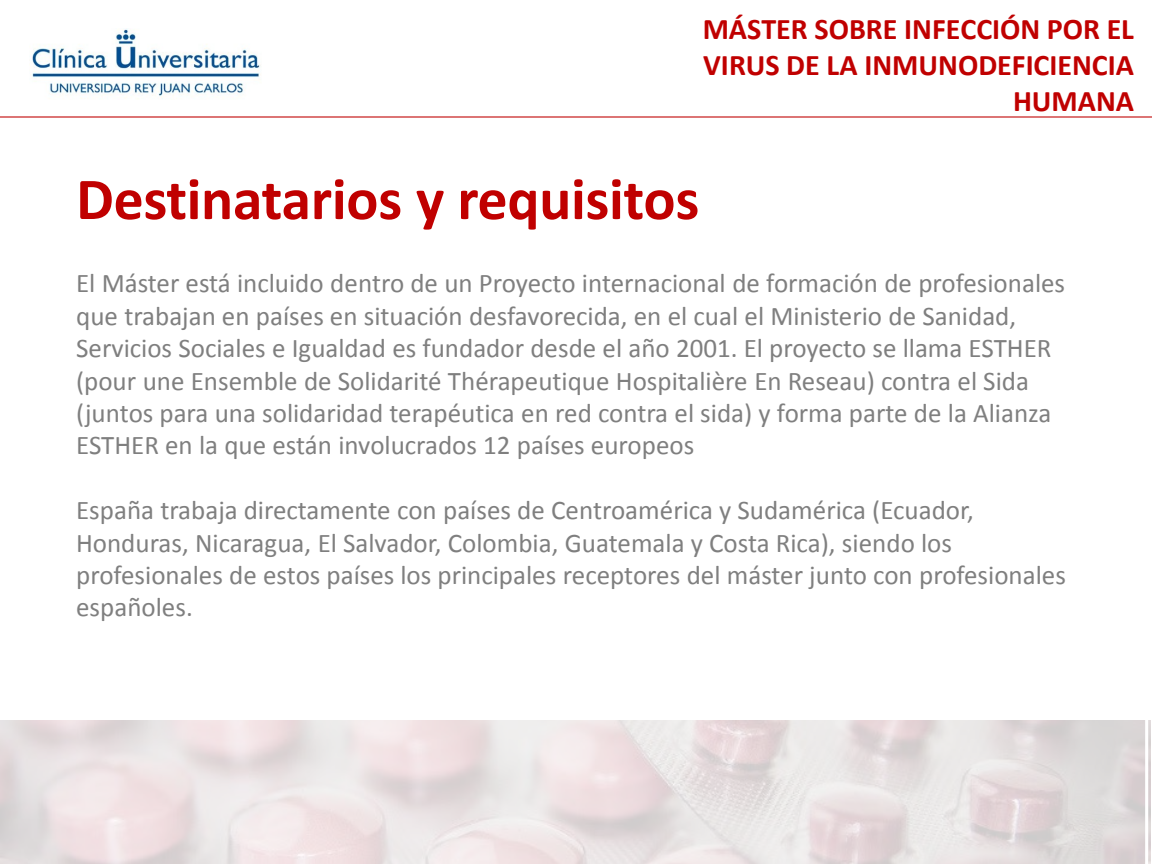
<style>
.page{position:relative;width:1152px;height:864px;background:#fff}
.page>*{position:absolute;margin:0;border:0;box-sizing:border-box;transform-origin:0 0}
.t1{font:700 60px "Calibri";letter-spacing:-.005em;color:#c00000}
.t2{font:700 30px/36px "Calibri";color:#c00000;text-align:right}
.t3{font:27px/32.4px "Calibri";color:#7f7f7f}
</style>
<div class="page">
<img style="left:32px;top:28px;width:229px;height:71px">
<hr style="left:0;top:116px;width:1152px;height:2px;background:#c00000">
<div style="left:0;top:720px;width:1152px;height:144px;background:#fff;opacity:.8"></div>
<h1 class="t2" style="left:703px;top:11px;width:433px">MÁSTER SOBRE INFECCIÓN POR EL<br>VIRUS DE LA INMUNODEFICIENCIA<br>HUMANA</h1>
<p class="t1" style="left:76px;top:161px;width:625px">Destinatarios y requisitos</p>
<p class="t3" style="left:76px;top:267px;width:991px">El Máster está incluido dentro de un Proyecto internacional de formación de profesionales que trabajan en países en situación desfavorecida, en el cual el Ministerio de Sanidad, Servicios Sociales e Igualdad es fundador desde el año 2001. El proyecto se llama ESTHER (pour une Ensemble de Solidarité Thérapeutique Hospitalière En Reseau) contra el Sida (juntos para una solidaridad terapéutica en red contra el sida) y forma parte de la Alianza ESTHER en la que están involucrados 12 países europeos</p>
<p class="t3" style="left:76px;top:494px;width:991px">España trabaja directamente con países de Centroamérica y Sudamérica (Ecuador, Honduras, Nicaragua, El Salvador, Colombia, Guatemala y Costa Rica), siendo los profesionales de estos países los principales receptores del máster junto con profesionales españoles.</p>
</div>
